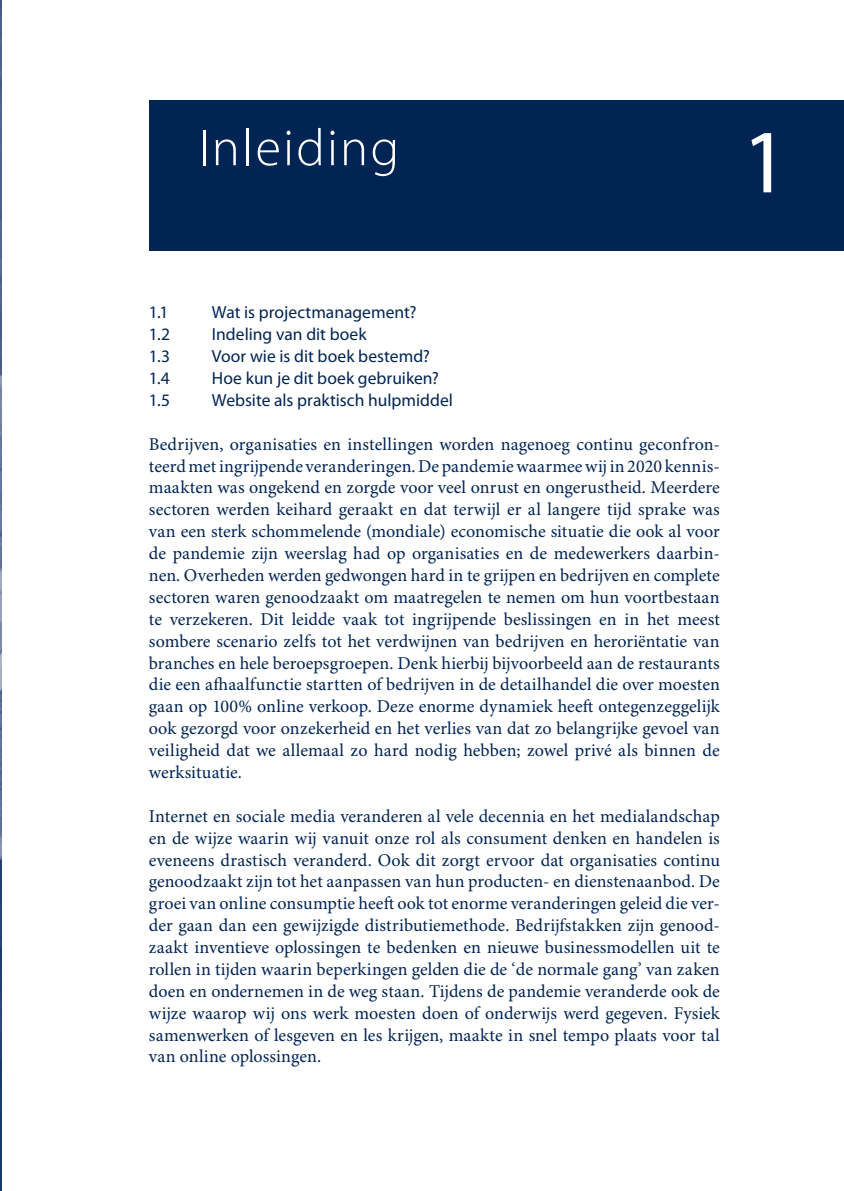
<style>
.page{position:relative;width:844px;height:1191px;background:#fff}
.page>*{position:absolute;margin:0;border:0;box-sizing:border-box;transform-origin:0 0}
.t1{font:91px "Myriad Pro";color:#fff}
.t2{font:300 52.5px "Myriad Pro";letter-spacing:.04em;color:#fff}
.t3{font:18.03px/21.9px "Minion Pro";color:#002453;text-align:justify}
.t4{font:17.5px "Myriad Pro";color:#002453}
</style>
<div class="page">
<div style="left:149px;top:100px;width:694px;height:151px;background:#002453"></div>
<img style="left:0;top:0;width:2px;height:1191px">
<h2 class="t2" style="left:198px;top:116px;width:202px">Inleiding</h2>
<h1 class="t1" style="left:741px;top:106px;width:48px">1</h1>
<p class="t4" style="left:149px;top:302px;width:21px">1.1</p>
<p class="t4" style="left:212px;top:302px;width:206px">Wat is projectmanagement?</p>
<p class="t4" style="left:149px;top:323px;width:23px">1.2</p>
<p class="t4" style="left:212px;top:323px;width:156px">Indeling van dit boek</p>
<p class="t4" style="left:149px;top:345px;width:23px">1.3</p>
<p class="t4" style="left:212px;top:345px;width:219px">Voor wie is dit boek bestemd?</p>
<p class="t4" style="left:149px;top:367px;width:22px">1.4</p>
<p class="t4" style="left:212px;top:367px;width:228px">Hoe kun je dit boek gebruiken?</p>
<p class="t4" style="left:149px;top:389px;width:23px">1.5</p>
<p class="t4" style="left:212px;top:389px;width:242px">Website als praktisch hulpmiddel</p>
<p class="t3" style="left:149px;top:434px;width:572px">Bedrijven, organisaties en instellingen worden nagenoeg continu geconfron&shy;teerd met ingrijpende veranderingen. De pandemie waarmee wij in 2020 kennis&shy;maakten was ongekend en zorgde voor veel onrust en ongerustheid. Meerdere sectoren werden keihard geraakt en dat terwijl er al langere tijd sprake was van een sterk schommelende (mondiale) economische situatie die ook al voor de pandemie zijn weerslag had op organisaties en de medewerkers daarbin&shy;nen. Overheden werden gedwongen hard in te grijpen en bedrijven en complete sectoren waren genoodzaakt om maatregelen te nemen om hun voortbestaan te verzekeren. Dit leidde vaak tot ingrijpende beslissingen en in het meest sombere scenario zelfs tot het verdwijnen van bedrijven en heroriëntatie van branches en hele beroepsgroepen. Denk hierbij bijvoorbeeld aan de restaurants die een afhaalfunctie startten of bedrijven in de detailhandel die over moesten gaan op 100% online verkoop. Deze enorme dynamiek heeft ontegenzeggelijk ook gezorgd voor onzekerheid en het verlies van dat zo belangrijke gevoel van veiligheid dat we allemaal zo hard nodig hebben; zowel privé als binnen de werksituatie.</p>
<p class="t3" style="left:149px;top:805px;width:572px">Internet en sociale media veranderen al vele decennia en het medialandschap en de wijze waarin wij vanuit onze rol als consument denken en handelen is eveneens drastisch veranderd. Ook dit zorgt ervoor dat organisaties continu genoodzaakt zijn tot het aanpassen van hun producten- en dienstenaanbod. De groei van online consumptie heeft ook tot enorme veranderingen geleid die ver&shy;der gaan dan een gewijzigde distributiemethode. Bedrijfstakken zijn genood&shy;zaakt inventieve oplossingen te bedenken en nieuwe businessmodellen uit te rollen in tijden waarin beperkingen gelden die de ‘de normale gang’ van zaken doen en ondernemen in de weg staan. Tijdens de pandemie veranderde ook de wijze waarop wij ons werk moesten doen of onderwijs werd gegeven. Fysiek samenwerken of lesgeven en les krijgen, maakte in snel tempo plaats voor tal van online oplossingen.</p>
</div>
